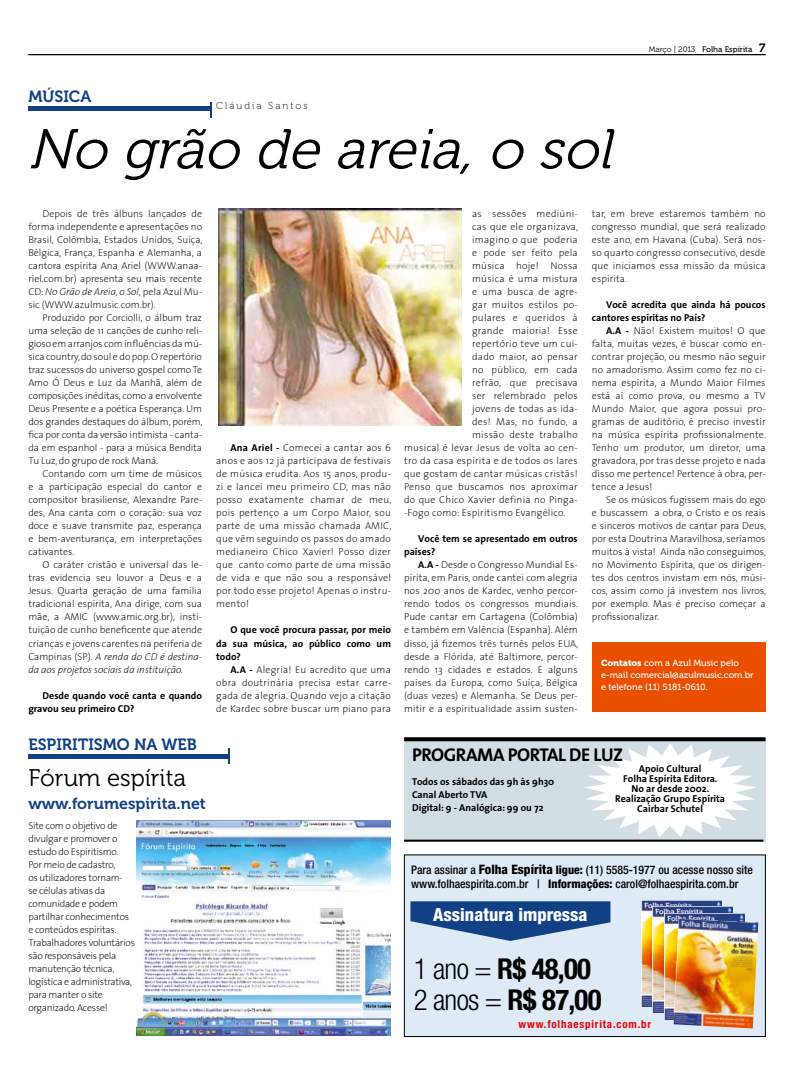
<style>
.page{position:relative;width:794px;height:1078px;background:#fff}
.page>*{position:absolute;margin:0;border:0;box-sizing:border-box;transform-origin:0 0}
.t1{font:italic 56px "Museo 300";color:#000}
.t2{font:700 condensed 28.8px/30.8px "Helvetica Neue";letter-spacing:-.025em;color:#000}
.t3{font:24px "Museo 300";color:#000}
.t4{font:18.5px "The Sans 7 Bold Plain";letter-spacing:-.025em;color:#000}
.t5{font:800 condensed 18px "Helvetica Neue";color:#fff}
.t6{font:16.2px "Museo 700";color:#114085}
.t7{font:16px "Museo 700";color:#114085}
.t8{font:500 condensed 11.8px/14.2px "Helvetica Neue";color:#000}
.t9{font:700 condensed 11px "Helvetica Neue";letter-spacing:.075em;color:#e60606}
.t10{font:200 10px/13px "The Sans 2";letter-spacing:.01em;color:#000;text-align:justify}
.t11{font:10px/13px "The Sans 7 Bold Plain";color:#000}
.t12{font:200 10px/13px "The Sans 2";letter-spacing:-.025em;color:#000}
.t13{font:10px "Museo 100";letter-spacing:.2em;color:#000}
.t14{font:9px/12px "Museo 500";color:#fff}
.t15{font:8px "Museo 500";color:#000}
.s1{font-family:"Museo 300"}
.s2{font-family:"Museo 700";font-size:12px}
.s3{font-style:italic}
.s4{font-family:"The Sans 7 Bold Plain";font-weight:400}
.s5{font-family:"Museo 900"}
.s6{font-weight:800;font-size:13px}
.s7{font-weight:800}
.s8{font-weight:300}
</style>
<div class="page">
<hr style="left:28px;top:54px;width:737px;height:1px;background:#000">
<div style="left:28px;top:106px;width:182px;height:5px;background:#114085"></div>
<svg style="left:210px;top:102px;width:2px;height:16px"></svg>
<div style="left:404px;top:741px;width:361px;height:100px;background:#d2dee4"></div>
<svg style="left:404px;top:737px;width:361px;height:4px"></svg>
<hr style="left:404px;top:839px;width:359px;height:2px;background:#000">
<svg style="left:584px;top:743px;width:172px;height:94px"></svg>
<div style="left:404px;top:854px;width:361px;height:182px;background:#dfeaf7"></div>
<svg style="left:410px;top:901px;width:200px;height:39px"></svg>
<img style="left:642px;top:900px;width:79px;height:105px">
<img style="left:652px;top:906px;width:80px;height:106px">
<img style="left:665px;top:913px;width:80px;height:106px">
<img style="left:673px;top:918px;width:85px;height:110px">
<div style="left:592px;top:642px;width:173px;height:69px;background:#ea4f00"></div>
<img style="left:218px;top:208px;width:243px;height:217px">
<div style="left:28px;top:753px;width:201px;height:5px;background:#114085"></div>
<svg style="left:228px;top:748px;width:2px;height:15px"></svg>
<img style="left:136px;top:820px;width:255px;height:215px">
<p class="t15" style="left:648px;top:44px;width:118px"><span class="s1">Março | 2013</span> Folha Espírita <span class="s2">7</span></p>
<h3 class="t6" style="left:28px;top:88px;width:64px">MÚSICA</h3>
<p class="t13" style="left:216px;top:101px;width:93px">Cláudia Santos</p>
<h1 class="t1" style="left:28px;top:119px;width:599px">No grão de areia,o sol</h1>
<p class="t10" style="left:28px;top:207px;width:176px;text-indent:14px">Depois de três álbuns lançados de forma independente e apresentações no Brasil, Colômbia, Estados U nidos, Suíça, Bélgica, França, Espanha e Alemanha, a cantora espírita Ana Ariel (WWW.anaa&shy;riel.com.br) apresenta seu mais recente CD: <span class="s3">No Grão de Areia, o Sol,</span> pela Azul Mu&shy;sic (WWW.azulmusic.com.br).</p>
<p class="t10" style="left:28px;top:311px;width:176px;text-indent:14px">Produzido por Corciolli, o álbum traz uma seleção de 11 canções de cunho reli&shy;gioso em arranjos com influências da mú&shy;sica country, do soul e do pop. O repertório traz sucessos do universo gospel como Te Amo Ó Deus e Luz da Manhã, além de composições inéditas, como a envolvente Deus Presente e a poética Esperança. U m dos grandes destaques do álbum, porém, fica por conta da versão intimista - canta&shy;da em espanhol - para a música Bendita Tu Luz, do grupo de rock Maná.</p>
<p class="t10" style="left:28px;top:467px;width:175px;text-indent:14px">Contando com um time de músicos e a participação especial do cantor e compositor brasiliense, Alexandre Pare&shy;des, Ana canta com o coração: sua voz doce e suave transmite paz, esperança e bem-aventurança, em interpretações cativantes.</p>
<p class="t10" style="left:28px;top:558px;width:175px;text-indent:14px">O caráter cristão e universal das le&shy;tras evidencia seu louvor a Deus e a Jesus. Quarta geração de uma família tradicional espírita, Ana dirige, com sua mãe, a AMI C (www.amic.org.br), insti&shy;tuição de cunho beneficente que atende crianças e jovens carentes na periferia de Campinas (SP). <span class="s3">A renda do CD é destina&shy;da aos projetos sociais da instituição.</span></p>
<p class="t11" style="left:28px;top:688px;width:175px;text-indent:14px">Desde quando você canta e quando gravou seu primeiro CD?</p>
<p class="t10" style="left:472px;top:207px;width:107px">as sessões mediúni-</p>
<p class="t10" style="left:472px;top:220px;width:108px">cas que ele organizava,</p>
<p class="t10" style="left:472px;top:233px;width:107px">imagino o que poderia</p>
<p class="t10" style="left:472px;top:246px;width:107px">e pode ser feito pela</p>
<p class="t10" style="left:472px;top:259px;width:107px">música hoje! Nossa</p>
<p class="t10" style="left:472px;top:272px;width:107px">música é uma mistura</p>
<p class="t10" style="left:472px;top:285px;width:107px">e uma busca de agre-</p>
<p class="t10" style="left:472px;top:298px;width:107px">gar muitos estilos po-</p>
<p class="t10" style="left:472px;top:311px;width:107px">pulares e queridos à</p>
<p class="t10" style="left:472px;top:324px;width:107px">grande maioria! Esse</p>
<p class="t10" style="left:472px;top:337px;width:107px">repertório teve um cui-</p>
<p class="t10" style="left:472px;top:350px;width:107px">dado maior, ao pensar</p>
<p class="t10" style="left:472px;top:363px;width:107px">no público, em cada</p>
<p class="t10" style="left:472px;top:376px;width:107px">refrão, que precisava</p>
<p class="t10" style="left:472px;top:389px;width:107px">ser relembrado pelos</p>
<p class="t10" style="left:472px;top:402px;width:107px">jovens de todas as ida-</p>
<p class="t10" style="left:472px;top:415px;width:107px">des! Mas, no fundo, a</p>
<p class="t10" style="left:472px;top:428px;width:107px">missão deste trabalho</p>
<p class="t10" style="left:404px;top:441px;width:175px">musical é levar Jesus de volta ao cen-</p>
<p class="t10" style="left:404px;top:454px;width:175px">tro da casa espírita e de todos os lares</p>
<p class="t10" style="left:404px;top:467px;width:175px">que gostam de cantar músicas cristãs!</p>
<p class="t10" style="left:404px;top:480px;width:175px">Penso que buscamos nos aproximar</p>
<p class="t10" style="left:404px;top:493px;width:175px">do que Chico Xavier definia no Pinga-</p>
<p class="t10" style="left:404px;top:506px;width:163px">-Fogo como: Espiritismo Evangélico.</p>
<p class="t11" style="left:404px;top:532px;width:175px;text-indent:14px">Você tem se apresentado em outros países?</p>
<p class="t10" style="left:404px;top:558px;width:176px;text-indent:14px"><span class="s4">A.A -</span> Desde o Congresso Mundial Es&shy;pírita, em Paris, onde cantei com alegria nos 200 anos de Kardec, venho percor&shy;rendo todos os congressos mundiais.<br>Pude cantar em Cartagena (Colômbia) e também em Valência (Espanha). Além disso, já fizemos três turnês pelos EUA, desde a Flórida, até Baltimore, percor&shy;rendo 13 cidades e estados. E alguns países da Europa, como Suíça, Bélgica (duas vezes) e Alemanha. Se Deus per&shy;mitir e a espiritualidade assim susten-</p>
<p class="t10" style="left:592px;top:207px;width:175px">tar, em breve estaremos também no congresso mundial, que será realizado este ano, em Havana (Cuba). Será nos&shy;so quarto congresso consecutivo, desde que iniciamos essa missão da música espírita.</p>
<p class="t11" style="left:592px;top:298px;width:175px;text-indent:14px">Você acredita que ainda há poucos cantores espíritas no País?</p>
<p class="t10" style="left:592px;top:324px;width:176px;text-indent:14px"><span class="s4">A.A -</span> Não! Existem muitos! O que falta, muitas vezes, é buscar como en&shy;contrar projeção, ou mesmo não seguir no amadorismo. Assim como fez no ci&shy;nema espírita, a Mundo Maior Filmes está aí como prova, ou mesmo a TV Mundo Maior, que agora possui pro&shy;gramas de auditório, é preciso investir na música espírita profissionalmente.<br>Tenho um produtor, um diretor, uma gravadora, por tras desse projeto e nada disso me pertence! Pertence à obra, per&shy;tence a Jesus!</p>
<p class="t10" style="left:592px;top:493px;width:176px;text-indent:14px">Se os músicos fugissem mais do ego e buscassem a obra, o Cristo e os reais e sinceros motivos de cantar para Deus, por esta Doutrina Maravilhosa, seríamos muitos à vista! Ainda não conseguimos, no Movimento Espírita, que os dirigen&shy;tes dos centros invistam em nós, músi&shy;cos, assim como já investem nos livros, por exemplo. Mas é preciso começar a profissionalizar.</p>
<p class="t10" style="left:216px;top:441px;width:177px;text-indent:14px"><span class="s4">Ana Ariel -</span> Comecei a cantar aos 6 anos e aos 12 já participava de festivais de música erudita. Aos 15 anos, produ&shy;zi e lancei meu primeiro CD, mas não posso exatamente chamar de meu, pois pertenço a um Corpo Maior, sou parte de uma missão chamada AMIC, que vêm seguindo os passos do amado medianeiro Chico Xavier! Posso dizer que canto como parte de uma missão de vida e que não sou a responsável por todo esse projeto! Apenas o instru&shy;mento!</p>
<p class="t11" style="left:216px;top:623px;width:176px;text-align:justify;text-indent:14px">O que você procura passar, por meio da sua música, ao público como um todo?</p>
<p class="t10" style="left:216px;top:662px;width:176px;text-indent:14px"><span class="s4">A.A -</span> Alegria! Eu acredito que uma obra doutrinária precisa estar carre&shy;gada de alegria. Quando vejo a citação de Kardec sobre buscar um piano para</p>
<p class="t14" style="left:601px;top:657px;width:154px"><span class="s5">Contatos</span> com a Azul Music pelo e-mail comercial@azulmusic.com.br e telefone (11) 5181-0610.</p>
<h3 class="t6" style="left:28px;top:735px;width:170px">ESPIRITISMO NA WEB</h3>
<h3 class="t3" style="left:28px;top:765px;width:159px">Fórum espírita</h3>
<h3 class="t7" style="left:28px;top:794px;width:179px">www.forumespirita.net</h3>
<p class="t12" style="left:28px;top:818px;width:108px">Site com o objetivo de divulgar e promover o estudo do Espiritismo.<br>Por meio de cadastro,<br>os utilizadores tornam-<br>se células ativas da comunidade e podem partilhar conhecimentos e conteúdos espíritas.<br>Trabalhadores voluntários são responsáveis pela manutenção técnica, logística e administrativa, para manter o site organizado. Acesse!</p>
<h3 class="t4" style="left:412px;top:738px;width:23px">Programa</h3>
<h3 class="t4" style="left:508px;top:738px;width:21px">Porta</h3>
<h3 class="t4" style="left:558px;top:738px;width:66px">L de Luz</h3>
<p class="t11" style="left:412px;top:774px;width:144px">Todos os sábados das 9h às 9h30<br>Canal Aberto TVA<br>Digital: 9 - Analógica: 99 ou 72</p>
<p class="t11" style="left:615px;top:763px;width:112px;line-height:10px;text-align:center">Apoio Cultural<br>Folha Espírita Editora.<br>No ar desde 2002.<br>Realização Grupo Espírita<br>Cairbar Schutel</p>
<p class="t8" style="left:411px;top:861px;width:343px">Para assinar a <span class="s6">Folha Espírita</span> <span class="s7">ligue:</span> (11) 5585-1977 ou acesse nosso site www.folhaespirita.com.br | <span class="s7">Informações:</span> carol@folhaespirita.com.br</p>
<h3 class="t5" style="left:433px;top:903px;width:156px">Assinatura impressa</h3>
<h2 class="t2" style="left:414px;top:952px;width:189px"><span class="s8">1 ano =</span> R$ 48,00<br><span class="s8">2 anos =</span> R$ 87,00</h2>
<p class="t9" style="left:518px;top:1016px;width:134px">www.folhaespirita.com.br</p>
</div>
